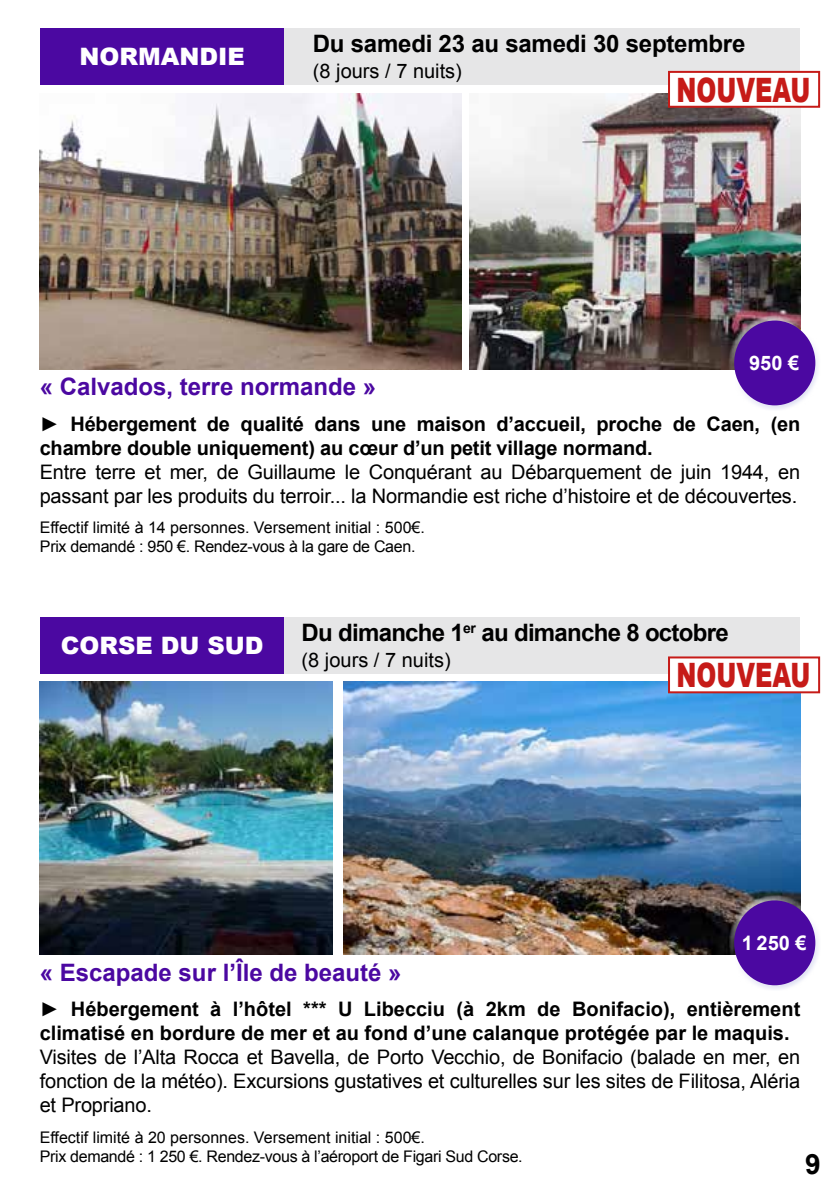
<style>
.page{position:relative;width:840px;height:1191px;background:#fff}
.page>*{position:absolute;margin:0;border:0;box-sizing:border-box;transform-origin:0 0}
.t1{font:900 33.6px "Arial";color:#c61b18;scale:.71 1}
.t2{font:700 28px "Arial";color:#000}
.t3{font:700 24px "Arial";letter-spacing:-.02em;color:#000}
.t4{font:700 24px "Arial";color:#4b08a1}
.t5{font:900 24px "Arial";color:#fff}
.t6{font:20px/24px "Arial";letter-spacing:-.01em;color:#000;text-align:justify}
.t7{font:700 20px/24px "Arial";color:#000}
.t8{font:700 20px "Arial";color:#fff}
.t9{font:16px/19.2px "Arial";letter-spacing:-.02em;color:#000}
.t10{font:16px/19.2px "Arial";color:#000}
</style>
<div class="page">
<img style="left:343px;top:682px;width:456px;height:272px">
<img style="left:40px;top:682px;width:292px;height:272px">
<div style="left:40px;top:617px;width:244px;height:56px;background:#4b08a1"></div>
<div style="left:284px;top:617px;width:515px;height:56px;background:#e6e6e7"></div>
<div style="left:728px;top:895px;width:85px;height:70px;background:#fff;opacity:.68"></div>
<div style="left:734px;top:913px;width:86px;height:77px;background:#cdcfeb;opacity:.66"></div>
<div style="left:733px;top:900px;width:81px;height:85px;background:#4b08a1;border-radius:50%"></div>
<img style="left:40px;top:94px;width:421px;height:275px">
<img style="left:469px;top:94px;width:330px;height:275px">
<div style="left:40px;top:28px;width:244px;height:57px;background:#4b08a1"></div>
<div style="left:284px;top:28px;width:515px;height:57px;background:#e6e6e7"></div>
<div style="left:728px;top:315px;width:85px;height:70px;background:#fff;opacity:.68"></div>
<div style="left:734px;top:333px;width:86px;height:78px;background:#cdcfeb;opacity:.66"></div>
<div style="left:733px;top:320px;width:81px;height:85px;background:#4b08a1;border-radius:50%"></div>
<div style="left:667px;top:71px;width:152px;height:37px;background:#fff;border:2px solid #c61b18"></div>
<div style="left:667px;top:656px;width:152px;height:37px;background:#fff;border:2px solid #c61b18"></div>
<p class="t5" style="left:79px;top:39px;width:167px">NORMANDIE</p>
<p class="t3" style="left:313px;top:28px;width:434px">Du samedi 23 au samedi 30 septembre</p>
<p class="t6" style="left:313px;top:60px;width:150px">(8 jours / 7 nuits)</p>
<h1 class="t1" style="left:676px;top:65px;width:190px">NOUVEAU</h1>
<p class="t8" style="left:748px;top:350px;width:52px">950 €</p>
<p class="t4" style="left:40px;top:371px;width:338px">« Calvados, terre normande »</p>
<p class="t7" style="left:40px;top:412px;width:761px">► Hébergement de qualité dans une maison d’accueil, proche de Caen, (en chambre double uniquement) au cœur d’un petit village normand.</p>
<p class="t6" style="left:40px;top:460px;width:761px">Entre terre et mer, de Guillaume le Conquérant au Débarquement de juin 1944, en passant par les produits du terroir... la Normandie est riche d’histoire et de découvertes.</p>
<p class="t10" style="left:40px;top:518px;width:386px">Effectif limité à 14 personnes. Versement initial : 500€.<br>Prix demandé : 950 €. Rendez-vous à la gare de Caen.</p>
<p class="t5" style="left:61px;top:627px;width:204px">CORSE DU SUD</p>
<p class="t3" style="left:301px;top:616px;width:428px">Du dimanche 1<sup>er</sup> au dimanche 8 octobre</p>
<p class="t6" style="left:301px;top:648px;width:150px">(8 jours / 7 nuits)</p>
<h1 class="t1" style="left:676px;top:651px;width:190px">NOUVEAU</h1>
<p class="t8" style="left:741px;top:929px;width:66px">1 250 €</p>
<p class="t4" style="left:40px;top:956px;width:363px">« Escapade sur l’Île de beauté »</p>
<p class="t7" style="left:40px;top:997px;width:761px">► Hébergement à l’hôtel *** U Libecciu (à 2km de Bonifacio), entièrement climatisé en bordure de mer et au fond d’une calanque protégée par le maquis.</p>
<p class="t6" style="left:40px;top:1045px;width:761px">Visites de l’Alta Rocca et Bavella, de Porto Vecchio, de Bonifacio (balade en mer, en fonction de la météo). Excursions gustatives et culturelles sur les sites de Filitosa, Aléria et Propriano.</p>
<p class="t9" style="left:40px;top:1127px;width:484px">Effectif limité à 20 personnes. Versement initial : 500€.<br>Prix demandé : 1 250 €. Rendez-vous à l’aéroport de Figari Sud Corse.</p>
<h2 class="t2" style="left:804px;top:1145px;width:17px">9</h2>
</div>
